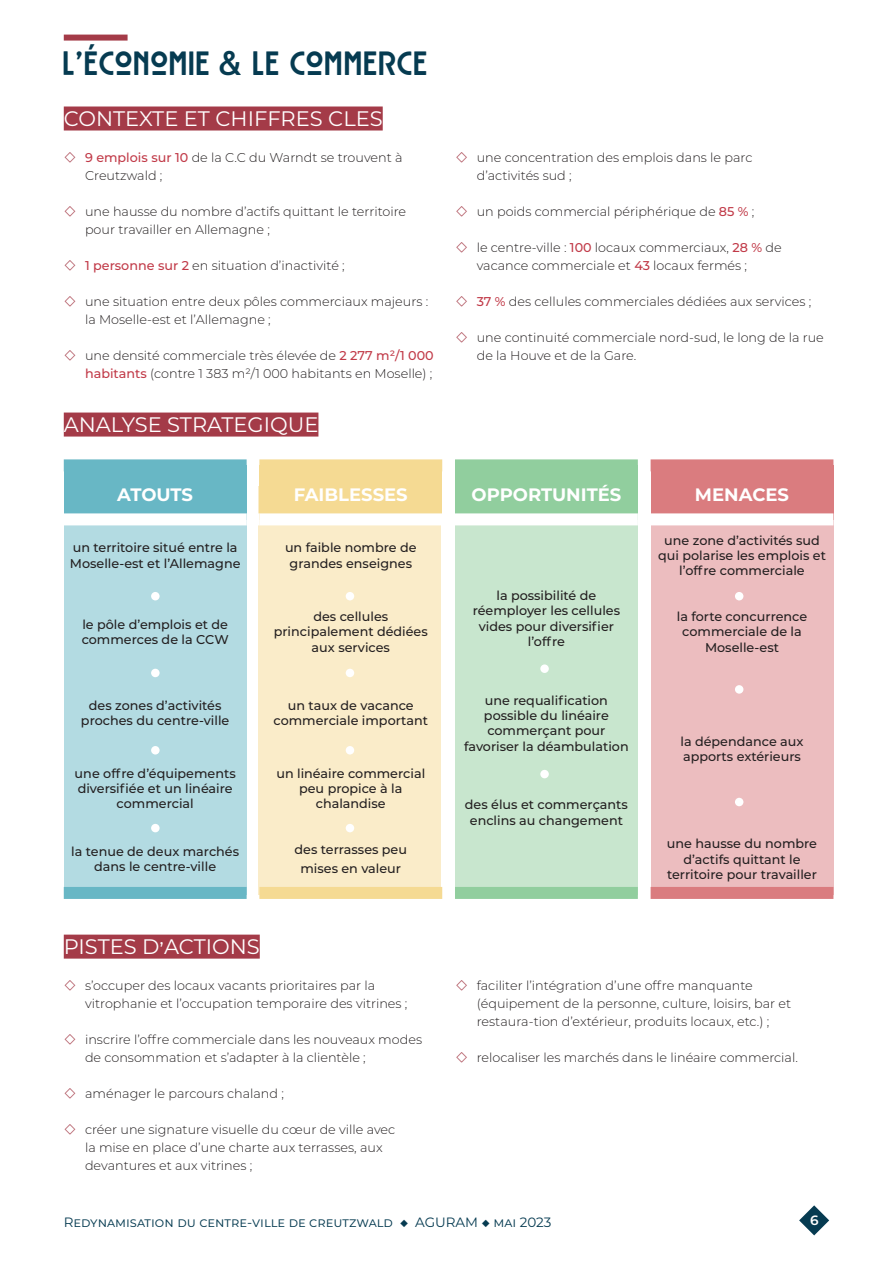
<style>
.page{position:relative;width:893px;height:1263px;background:#fff}
.page>*{position:absolute;margin:0;border:0;box-sizing:border-box;transform-origin:0 0}
.t1{font:33px "Rousseau Deco";color:#063b51}
.t2{font:21px "Montserrat";color:#fff}
.t3{font:700 18px "Montserrat";color:#fff}
.t4{font:13.5px "Montserrat";color:#063b51}
.t5{font:600 13.5px "Montserrat";color:#fff}
.t6{font:300 12.75px/18px "Montserrat";color:#231f20}
.t7{font:500 12.75px/15.3px "Montserrat";color:#231f20;text-align:center}
.s1{font-weight:500;color:#c13a48}
</style>
<div class="page">
<svg style="left:799px;top:1205px;width:30px;height:30px"></svg>
<div style="left:64px;top:486px;width:183px;height:409px;background:#b3dbe2"></div>
<div style="left:259px;top:486px;width:182px;height:409px;background:#faecc9"></div>
<div style="left:455px;top:486px;width:183px;height:409px;background:#c8e6ce"></div>
<div style="left:651px;top:486px;width:182px;height:409px;background:#ecbdbf"></div>
<div style="left:64px;top:35px;width:64px;height:6px;background:#a43b48"></div>
<div style="left:64px;top:107px;width:319px;height:24px;background:#a43b48"></div>
<div style="left:64px;top:413px;width:254px;height:24px;background:#a43b48"></div>
<div style="left:64px;top:465px;width:183px;height:54px;background:#68b7c5"></div>
<div style="left:259px;top:465px;width:183px;height:54px;background:#f5da93"></div>
<div style="left:455px;top:465px;width:183px;height:54px;background:#91ce9e"></div>
<div style="left:651px;top:465px;width:182px;height:54px;background:#da7c7f"></div>
<div style="left:64px;top:513px;width:183px;height:12px;background:#fff"></div>
<div style="left:259px;top:513px;width:183px;height:12px;background:#fff"></div>
<div style="left:455px;top:513px;width:183px;height:12px;background:#fff"></div>
<div style="left:651px;top:513px;width:182px;height:12px;background:#fff"></div>
<div style="left:64px;top:459px;width:183px;height:12px;background:#68b7c5"></div>
<div style="left:64px;top:887px;width:183px;height:12px;background:#68b7c5"></div>
<div style="left:259px;top:459px;width:183px;height:12px;background:#f5da93"></div>
<div style="left:259px;top:887px;width:183px;height:12px;background:#f5da93"></div>
<div style="left:455px;top:459px;width:183px;height:12px;background:#91ce9e"></div>
<div style="left:455px;top:887px;width:183px;height:12px;background:#91ce9e"></div>
<div style="left:651px;top:459px;width:182px;height:12px;background:#da7c7f"></div>
<div style="left:651px;top:887px;width:182px;height:12px;background:#da7c7f"></div>
<div style="left:64px;top:935px;width:196px;height:24px;background:#a43b48"></div>
<div style="left:151px;top:592px;width:9px;height:8px;background:#fff;border-radius:50%"></div>
<div style="left:346px;top:592px;width:8px;height:8px;background:#fff;border-radius:50%"></div>
<div style="left:735px;top:592px;width:8px;height:8px;background:#fff;border-radius:50%"></div>
<div style="left:540px;top:664px;width:9px;height:9px;background:#fff;border-radius:50%"></div>
<div style="left:151px;top:669px;width:9px;height:8px;background:#fff;border-radius:50%"></div>
<div style="left:346px;top:669px;width:8px;height:8px;background:#fff;border-radius:50%"></div>
<div style="left:735px;top:685px;width:8px;height:9px;background:#fff;border-radius:50%"></div>
<div style="left:735px;top:798px;width:8px;height:8px;background:#fff;border-radius:50%"></div>
<div style="left:540px;top:770px;width:9px;height:8px;background:#fff;border-radius:50%"></div>
<div style="left:151px;top:746px;width:9px;height:8px;background:#fff;border-radius:50%"></div>
<div style="left:151px;top:824px;width:9px;height:8px;background:#fff;border-radius:50%"></div>
<div style="left:346px;top:746px;width:8px;height:8px;background:#fff;border-radius:50%"></div>
<div style="left:346px;top:824px;width:8px;height:8px;background:#fff;border-radius:50%"></div>
<h1 class="t1" style="left:64px;top:42px;width:367px">L’ÉCONOMIE &amp; LE COMMERCE</h1>
<h2 class="t2" style="left:64px;top:104px;width:320px">CONTEXTE ET CHIFFRES CLES</h2>
<p class="t6" style="left:85px;top:148px;width:319px"><span class="s1">9 emplois sur 10</span> de la C.C du Warndt se trouvent à<br>Creutzwald ;</p>
<p class="t6" style="left:85px;top:202px;width:323px">une hausse du nombre d’actifs quittant le territoire pour travailler en Allemagne ;</p>
<p class="t6" style="left:85px;top:256px;width:261px"><span class="s1">1 personne sur 2</span> en situation d’inactivité ;</p>
<p class="t6" style="left:85px;top:292px;width:345px">une situation entre deux pôles commerciaux majeurs : la Moselle-est et l’Allemagne ;</p>
<p class="t6" style="left:85px;top:346px;width:350px">une densité commerciale très élevée de <span class="s1">2 277 m²/1 000 habitants</span> (contre 1 383 m²/1 000 habitants en Moselle) ;</p>
<h2 class="t2" style="left:64px;top:410px;width:256px">ANALYSE STRATEGIQUE</h2>
<p class="t6" style="left:477px;top:148px;width:277px">une concentration des emplois dans le parc d’activités sud ;</p>
<p class="t6" style="left:477px;top:202px;width:279px">un poids commercial périphérique de <span class="s1">85 %</span> ;</p>
<p class="t6" style="left:477px;top:238px;width:306px">le centre-ville : <span class="s1">100</span> locaux commerciaux, <span class="s1">28 %</span> de vacance commerciale et <span class="s1">43</span> locaux fermés ;</p>
<p class="t6" style="left:477px;top:292px;width:336px"><span class="s1">37 %</span> des cellules commerciales dédiées aux services ;</p>
<p class="t6" style="left:477px;top:328px;width:349px">une continuité commerciale nord-sud, le long de la rue de la Houve et de la Gare.</p>
<h3 class="t3" style="left:117px;top:482px;width:77px">ATOUTS</h3>
<h3 class="t3" style="left:294px;top:482px;width:115px">FAIBLESSES</h3>
<h3 class="t3" style="left:471px;top:482px;width:151px">OPPORTUNITÉS</h3>
<h3 class="t3" style="left:695px;top:482px;width:96px">MENACES</h3>
<p class="t7" style="left:70px;top:540px;width:172px;text-align:left">un territoire situé entre la<br>Moselle-est et l’Allemagne</p>
<p class="t7" style="left:285px;top:540px;width:133px">un faible nombre de grandes enseignes</p>
<p class="t7" style="left:658px;top:532px;width:169px">une zone d’activités sud qui polarise les emplois et l’offre commerciale</p>
<p class="t7" style="left:473px;top:587px;width:149px">la possibilité de réemployer les cellules vides pour diversifier l’offre</p>
<p class="t7" style="left:82px;top:616px;width:148px;text-align:left">le pôle d’emplois et de commerces de la CCW</p>
<p class="t7" style="left:274px;top:608px;width:156px">des cellules principalement dédiées aux services</p>
<p class="t7" style="left:677px;top:608px;width:132px">la forte concurrence commerciale de la<br>Moselle-est</p>
<p class="t7" style="left:81px;top:697px;width:150px">des zones d’activités proches du centre-ville</p>
<p class="t7" style="left:274px;top:697px;width:156px">un taux de vacance commerciale important</p>
<p class="t7" style="left:464px;top:692px;width:166px">une requalification possible du linéaire commerçant pour favoriser la déambulation</p>
<p class="t7" style="left:680px;top:733px;width:125px;text-align:left">la dépendance aux apports extérieurs</p>
<p class="t7" style="left:75px;top:765px;width:163px">une offre d’équipements diversifiée et un linéaire commercial</p>
<p class="t7" style="left:276px;top:765px;width:150px">un linéaire commercial peu propice à la chalandise</p>
<p class="t7" style="left:71px;top:843px;width:169px">la tenue de deux marchés dans le centre-ville</p>
<p class="t7" style="left:294px;top:839px;width:114px;line-height:19.5px">des terrasses peu mises en valeur</p>
<p class="t7" style="left:667px;top:836px;width:152px">une hausse du nombre d’actifs quittant le territoire pour travailler</p>
<p class="t7" style="left:465px;top:796px;width:165px">des élus et commerçants enclins au changement</p>
<h2 class="t2" style="left:64px;top:932px;width:197px">PISTES D’ACTIONS</h2>
<p class="t6" style="left:85px;top:976px;width:324px">s’occuper des locaux vacants prioritaires par la vitrophanie et l’occupation temporaire des vitrines ;</p>
<p class="t6" style="left:85px;top:1030px;width:339px">inscrire l’offre commerciale dans les nouveaux modes de consommation et s’adapter à la clientèle ;</p>
<p class="t6" style="left:85px;top:1084px;width:200px">aménager le parcours chaland ;</p>
<p class="t6" style="left:85px;top:1120px;width:312px">créer une signature visuelle du cœur de ville avec la mise en place d’une charte aux terrasses, aux devantures et aux vitrines ;</p>
<p class="t6" style="left:477px;top:976px;width:316px">faciliter l’intégration d’une offre manquante (équipement de la personne, culture, loisirs, bar et restaura-tion d’extérieur, produits locaux, etc.) ;</p>
<p class="t6" style="left:477px;top:1048px;width:323px">relocaliser les marchés dans le linéaire commercial.</p>
<p class="t4" style="left:64px;top:1213px;width:489px">Redynamisation du centre-ville de creutzwald ◆ AGURAM ◆ mai 2023</p>
<p class="t5" style="left:810px;top:1211px;width:10px">6</p>
</div>
